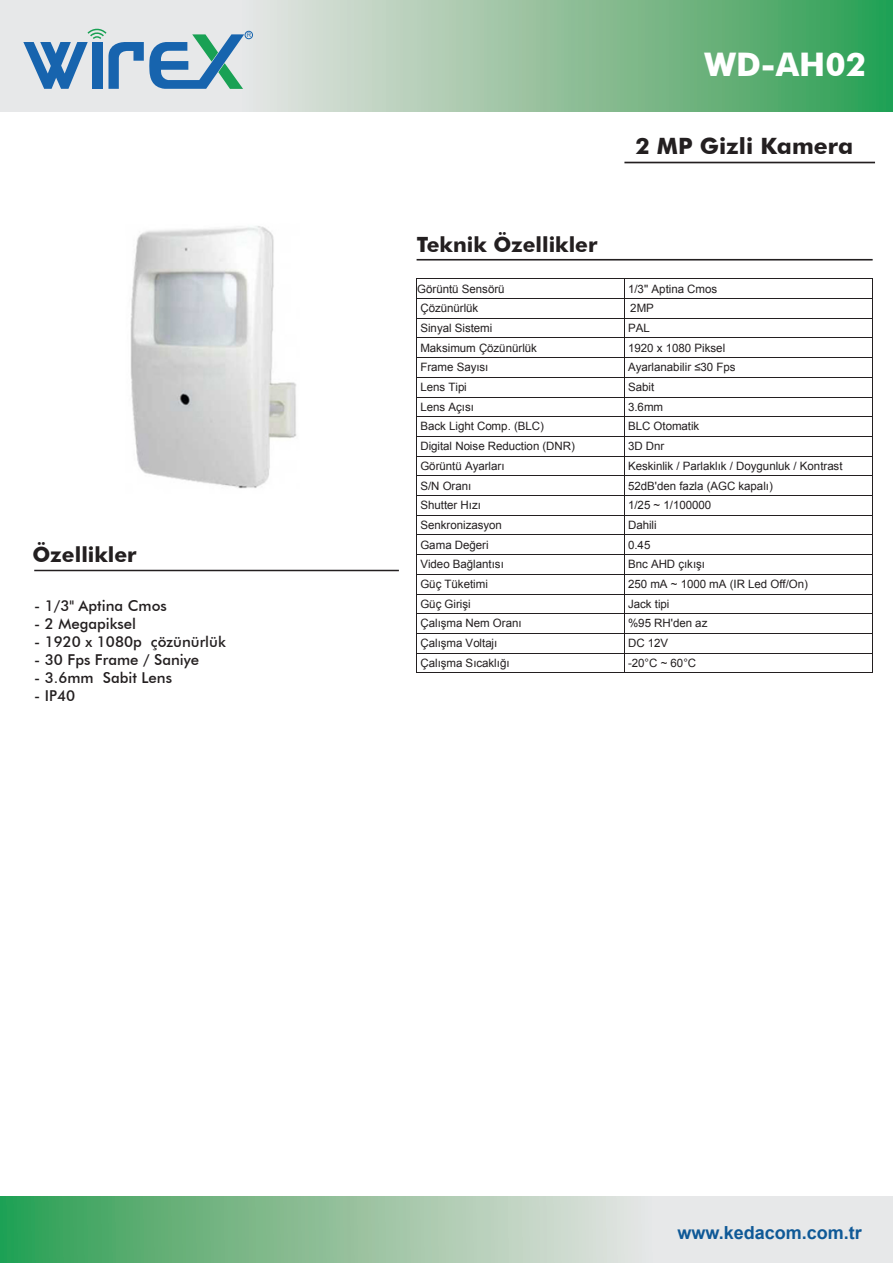
<style>
.page{position:relative;width:893px;height:1263px;background:#fff}
.page>*{position:absolute;margin:0;border:0;box-sizing:border-box;transform-origin:0 0}
.t1{font:700 32.55px "Futura BT";color:#fff}
.t2{font:700 22.5px "Futura BT";color:#231f20}
.t3{font:700 21px "Futura BT";color:#231f20}
.t4{font:700 18px "Arial";color:#0f5997}
.t5{font:500 15px "Futura BT";color:#231f20}
.t6{font:11.55px "Arial";color:#231f20}
.t7{font:6.15px "Arial";color:#1764ae}
.s1{font-family:"Futura Md BT"}
.s2{font-style:inherit}
</style>
<div class="page">
<svg style="left:0;top:0;width:893px;height:111px;background:#9ac6a5"></svg>
<svg style="left:0;top:1196px;width:893px;height:67px;background:#a5cbaf"></svg>
<hr style="left:34px;top:570px;width:365px;height:1px;background:#231f20">
<hr style="left:417px;top:259px;width:456px;height:2px;background:#231f20">
<hr style="left:624px;top:162px;width:251px;height:1px;background:#231f20">
<svg style="left:23px;top:27px;width:221px;height:62px;background:#94b6cd"></svg>
<div style="left:245px;top:31px;width:8px;height:8px;border:1px solid #1764ae;border-radius:50%"></div>
<hr style="left:417px;top:278px;width:207px;height:1px;background:#231f20">
<hr style="left:625px;top:278px;width:247px;height:1px;background:#231f20">
<hr style="left:417px;top:298px;width:207px;height:1px;background:#231f20">
<hr style="left:625px;top:298px;width:247px;height:1px;background:#231f20">
<hr style="left:417px;top:318px;width:207px;height:1px;background:#231f20">
<hr style="left:625px;top:318px;width:247px;height:1px;background:#231f20">
<hr style="left:417px;top:337px;width:207px;height:1px;background:#231f20">
<hr style="left:625px;top:337px;width:247px;height:1px;background:#231f20">
<hr style="left:417px;top:357px;width:207px;height:1px;background:#231f20">
<hr style="left:625px;top:357px;width:247px;height:1px;background:#231f20">
<hr style="left:417px;top:377px;width:207px;height:1px;background:#231f20">
<hr style="left:625px;top:377px;width:247px;height:1px;background:#231f20">
<hr style="left:417px;top:397px;width:207px;height:1px;background:#231f20">
<hr style="left:625px;top:397px;width:247px;height:1px;background:#231f20">
<hr style="left:417px;top:416px;width:207px;height:1px;background:#231f20">
<hr style="left:625px;top:416px;width:247px;height:1px;background:#231f20">
<hr style="left:417px;top:436px;width:207px;height:1px;background:#231f20">
<hr style="left:625px;top:436px;width:247px;height:1px;background:#231f20">
<hr style="left:417px;top:456px;width:207px;height:1px;background:#231f20">
<hr style="left:625px;top:456px;width:247px;height:1px;background:#231f20">
<hr style="left:417px;top:475px;width:207px;height:1px;background:#231f20">
<hr style="left:625px;top:475px;width:247px;height:1px;background:#231f20">
<hr style="left:417px;top:495px;width:207px;height:1px;background:#231f20">
<hr style="left:625px;top:495px;width:247px;height:1px;background:#231f20">
<hr style="left:417px;top:515px;width:207px;height:1px;background:#231f20">
<hr style="left:625px;top:515px;width:247px;height:1px;background:#231f20">
<hr style="left:417px;top:535px;width:207px;height:1px;background:#231f20">
<hr style="left:625px;top:535px;width:247px;height:1px;background:#231f20">
<hr style="left:417px;top:554px;width:207px;height:1px;background:#231f20">
<hr style="left:625px;top:554px;width:247px;height:1px;background:#231f20">
<hr style="left:417px;top:574px;width:207px;height:1px;background:#231f20">
<hr style="left:625px;top:574px;width:247px;height:1px;background:#231f20">
<hr style="left:417px;top:594px;width:207px;height:1px;background:#231f20">
<hr style="left:625px;top:594px;width:247px;height:1px;background:#231f20">
<hr style="left:417px;top:613px;width:207px;height:1px;background:#231f20">
<hr style="left:625px;top:613px;width:247px;height:1px;background:#231f20">
<hr style="left:417px;top:633px;width:207px;height:1px;background:#231f20">
<hr style="left:625px;top:633px;width:247px;height:1px;background:#231f20">
<hr style="left:417px;top:653px;width:207px;height:1px;background:#231f20">
<hr style="left:625px;top:653px;width:247px;height:1px;background:#231f20">
<svg style="left:416px;top:278px;width:1px;height:395px"></svg>
<hr style="left:417px;top:672px;width:207px;height:1px;background:#231f20">
<svg style="left:624px;top:278px;width:1px;height:395px"></svg>
<hr style="left:625px;top:672px;width:247px;height:1px;background:#231f20">
<svg style="left:872px;top:278px;width:1px;height:395px"></svg>
<img style="left:130px;top:226px;width:167px;height:263px">
<p class="t7" style="left:247px;top:31px;width:6px">R</p>
<h3 class="t3" style="left:33px;top:542px;width:106px">Özellikler</h3>
<p class="t5" style="left:34px;top:597px;width:134px">- 1/3" Aptina Cmos</p>
<p class="t5" style="left:34px;top:615px;width:104px">- 2 Megapiksel</p>
<p class="t5" style="left:34px;top:633px;width:193px">- 1920 x 1080p çözünürlük</p>
<p class="t5" style="left:34px;top:651px;width:167px">- 30 Fps Frame / Saniye</p>
<p class="t5" style="left:34px;top:669px;width:139px">- 3.6mm Sabit Lens</p>
<p class="t5" style="left:34px;top:687px;width:42px">- IP40</p>
<h1 class="t1" style="left:704px;top:45px;width:163px">WD-AH0<span class="s1">2</span></h1>
<h3 class="t3" style="left:417px;top:232px;width:182px">Teknik Özellikler</h3>
<h2 class="t2" style="left:635px;top:132px;width:219px"><span class="s1">2</span> MP Gizli Kamera</h2>
<p class="t6" style="left:417px;top:281px;width:89px">Görüntü Sensörü</p>
<p class="t6" style="left:628px;top:281px;width:91px">1/3'' Aptina Cmos</p>
<p class="t6" style="left:420px;top:300px;width:59px">Çözünürlük</p>
<p class="t6" style="left:630px;top:300px;width:25px"><span class="s2">2</span>MP</p>
<p class="t6" style="left:420px;top:320px;width:73px">Sinyal Sistemi</p>
<p class="t6" style="left:628px;top:320px;width:23px">PAL</p>
<p class="t6" style="left:420px;top:340px;width:118px">Maksimum Çözünürlük</p>
<p class="t6" style="left:628px;top:340px;width:99px">1<span class="s2">920</span> x <span class="s2">1080</span> Piksel</p>
<p class="t6" style="left:420px;top:359px;width:70px">Frame Sayısı</p>
<p class="t6" style="left:628px;top:359px;width:109px">Ayarlanabilir ≤30 Fps</p>
<p class="t6" style="left:420px;top:379px;width:48px">Lens Tipi</p>
<p class="t6" style="left:628px;top:379px;width:28px">Sabit</p>
<p class="t6" style="left:420px;top:399px;width:55px">Lens Açısı</p>
<p class="t6" style="left:628px;top:399px;width:37px">3.6mm</p>
<p class="t6" style="left:420px;top:418px;width:125px">Back Light Comp. (BLC)</p>
<p class="t6" style="left:628px;top:418px;width:73px">BLC Otomatik</p>
<p class="t6" style="left:420px;top:438px;width:156px">Digital Noise Reduction (DNR)</p>
<p class="t6" style="left:628px;top:438px;width:38px">3D Dnr</p>
<p class="t6" style="left:420px;top:458px;width:86px">Görüntü Ayarları</p>
<p class="t6" style="left:628px;top:458px;width:216px">Keskinlik / Parlaklık / Doygunluk / Kontrast</p>
<p class="t6" style="left:420px;top:477px;width:53px">S/N Oranı</p>
<p class="t6" style="left:628px;top:477px;width:146px">52dB'den fazla (AGC kapalı)</p>
<p class="t6" style="left:420px;top:497px;width:62px">Shutter Hızı</p>
<p class="t6" style="left:628px;top:497px;width:85px">1/25 ~ 1/100000</p>
<p class="t6" style="left:420px;top:517px;width:83px">Senkronizasyon</p>
<p class="t6" style="left:628px;top:517px;width:30px">Dahili</p>
<p class="t6" style="left:420px;top:537px;width:70px">Gama Değeri</p>
<p class="t6" style="left:628px;top:537px;width:24px">0.45</p>
<p class="t6" style="left:420px;top:556px;width:85px">Video Bağlantısı</p>
<p class="t6" style="left:628px;top:556px;width:79px">Bnc AHD çıkışı</p>
<p class="t6" style="left:420px;top:576px;width:69px">Güç Tüketimi</p>
<p class="t6" style="left:628px;top:576px;width:182px">250 mA ~ 1000 mA (IR Led Off/On)</p>
<p class="t6" style="left:420px;top:596px;width:52px">Güç Girişi</p>
<p class="t6" style="left:628px;top:596px;width:43px">Jack tipi</p>
<p class="t6" style="left:420px;top:615px;width:103px">Çalışma Nem Oranı</p>
<p class="t6" style="left:628px;top:615px;width:81px">%95 RH'den az</p>
<p class="t6" style="left:420px;top:635px;width:79px">Çalışma Voltajı</p>
<p class="t6" style="left:628px;top:635px;width:42px">DC 12V</p>
<p class="t6" style="left:420px;top:655px;width:91px">Çalışma Sıcaklığı</p>
<p class="t6" style="left:628px;top:655px;width:70px">-20°C ~ 60°C</p>
<h3 class="t4" style="left:677px;top:1219px;width:186px">www.kedacom.com.tr</h3>
</div>
